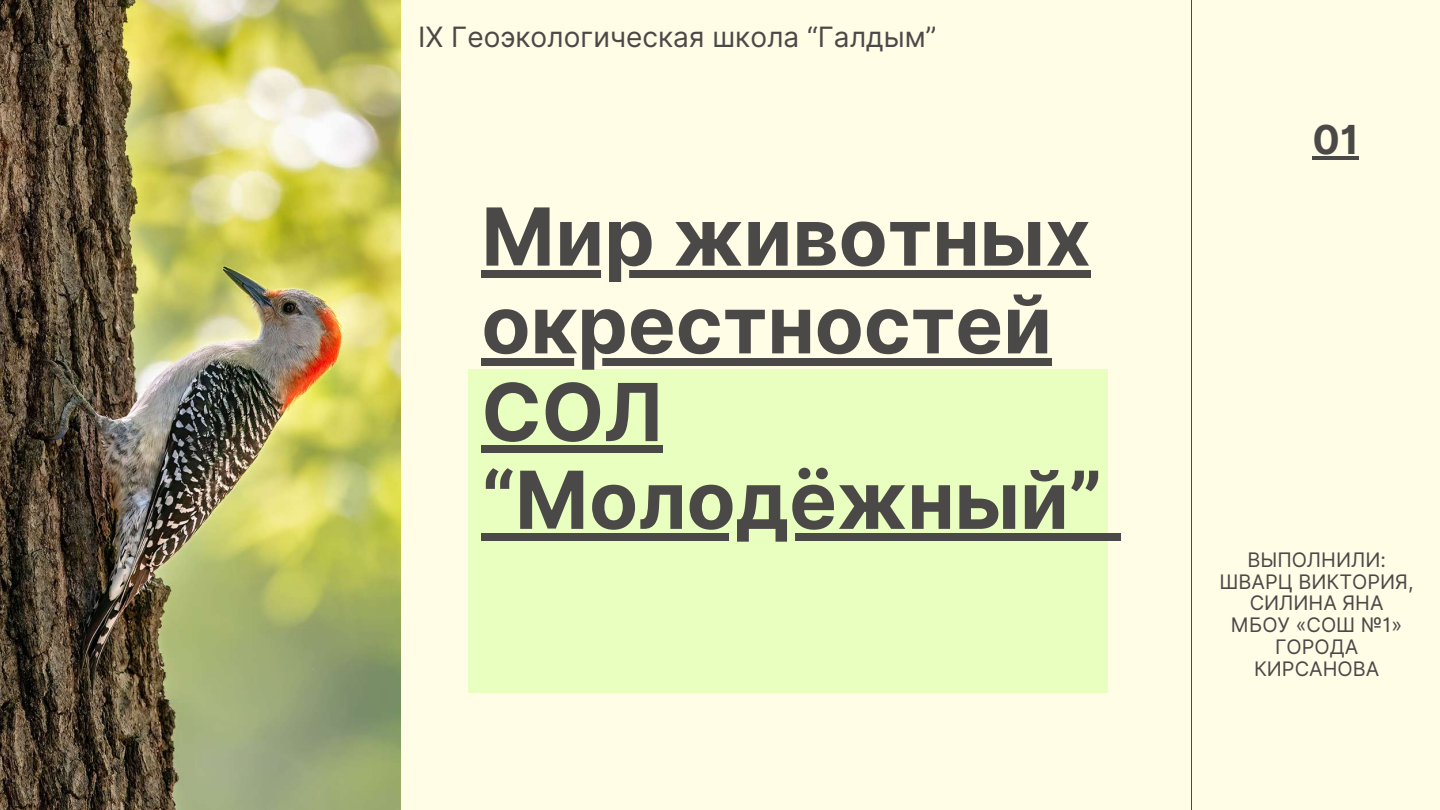
<style>
.page{position:relative;width:1440px;height:810px;background:#fffde6}
.page>*{position:absolute;margin:0;border:0;box-sizing:border-box;transform-origin:0 0}
.t1{font:700 80px/87.8px "Inter";color:#4b4848}
.t2{font:700 40px "Inter";color:#4b4848}
.t3{font:28px "Inter";color:#4b4848}
.t4{font:20px/21.8px "Inter";color:#4b4848;text-align:center}
</style>
<div class="page">
<hr style="left:1191px;top:0;width:1px;height:810px;background:#4b4848">
<div style="left:468px;top:369px;width:639px;height:324px;background:#e9ffbf"></div>
<div style="left:481px;top:270px;width:610px;height:8px;background:#4b4848"></div>
<div style="left:481px;top:358px;width:571px;height:7px;background:#4b4848"></div>
<div style="left:481px;top:446px;width:182px;height:7px;background:#4b4848"></div>
<div style="left:481px;top:533px;width:622px;height:8px;background:#4b4848"></div>
<div style="left:1103px;top:533px;width:18px;height:8px;background:#4b4848"></div>
<img style="left:0;top:0;width:401px;height:810px">
<hr style="left:1313px;top:156px;width:46px;height:4px;background:#4b4848">
<h3 class="t3" style="left:418px;top:20px;width:520px">IX Геоэкологическая школа “Галдым”</h3>
<h1 class="t1" style="left:481px;top:193px;width:623px">Мир животных окрестностей<br>СОЛ “Молодёжный”</h1>
<h2 class="t2" style="left:1313px;top:116px;width:48px">01</h2>
<p class="t4" style="left:1220px;top:549px;width:196px">ВЫПОЛНИЛИ:<br>ШВАРЦ ВИКТОРИЯ,<br>СИЛИНА ЯНА<br>МБОУ «СОШ №1»<br>ГОРОДА<br>КИРСАНОВА</p>
</div>
